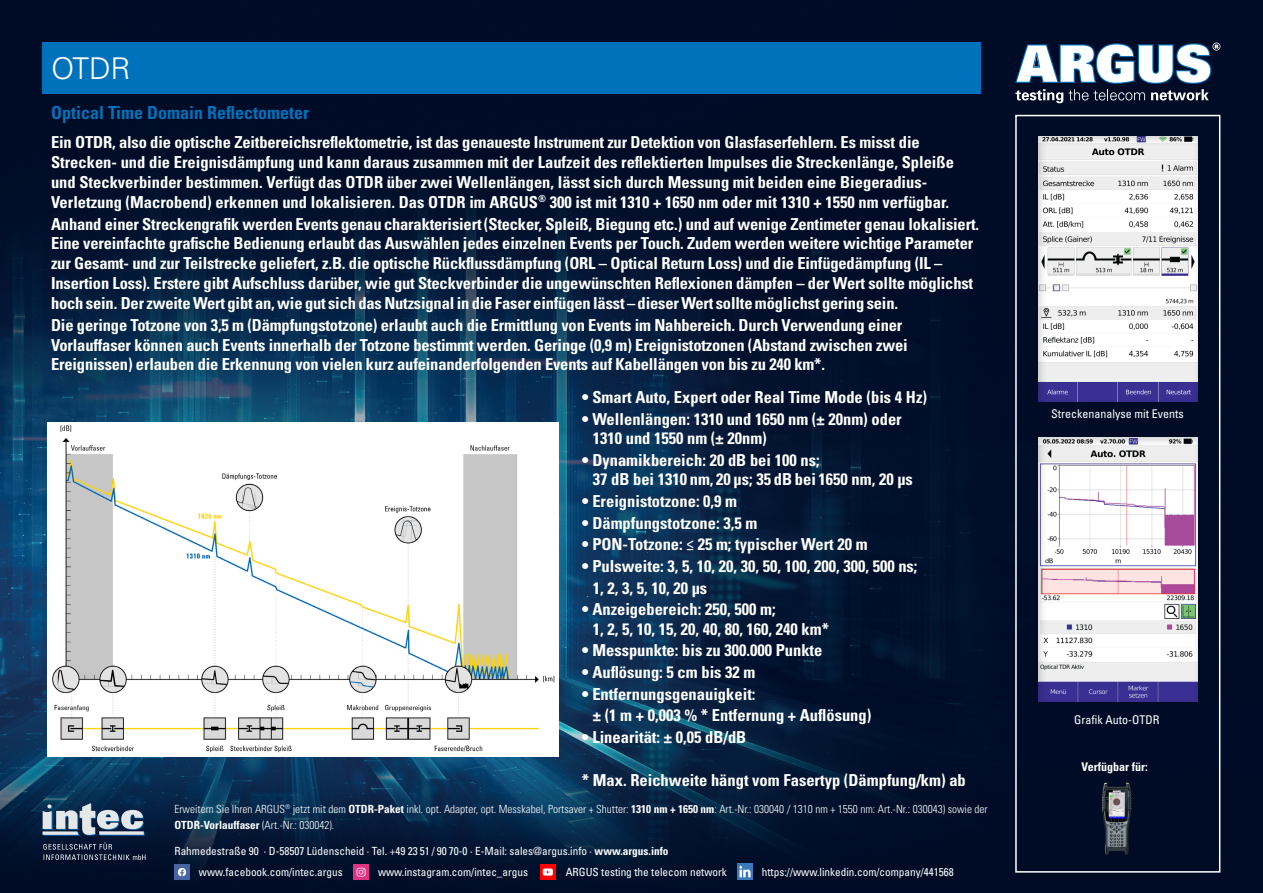
<style>
.page{position:relative;width:1263px;height:893px;background:#fff}
.page>*{position:absolute;margin:0;border:0;box-sizing:border-box;transform-origin:0 0}
.Absatzformat_1{font:300 30px "Univers LT Std";color:#fff}
.Beschr_Head{font:700 condensed 18px "Univers LT Std";color:#0072bc}
.Absatzformat_2{font:700 condensed 16.5px/19.8px "Univers LT Std";letter-spacing:-.01em;color:#fff}
.t1{font:condensed 12px "Univers LT Std";color:#fff}
.t2{font:700 condensed 12px "Univers LT Std";color:#fff}
.t3{font:condensed 11.25px "Univers LT Std";color:#fff}
.t4{font:300 condensed 11.25px/16.5px "Univers LT Std";color:#fff}
.s1{font-weight:700}
</style>
<div class="page">
<img style="left:0;top:0;width:1263px;height:701px">
<img style="left:0;top:701px;width:1263px;height:192px">
<div style="left:43px;top:43px;width:938px;height:51px;background:#0072bc"></div>
<div style="left:1015px;top:115px;width:205px;height:758px;border:2px solid #fff"></div>
<img style="left:1087px;top:780px;width:52px;height:77px">
<img style="left:174px;top:864px;width:16px;height:16px">
<img style="left:353px;top:864px;width:16px;height:16px">
<img style="left:540px;top:864px;width:16px;height:16px">
<img style="left:737px;top:864px;width:16px;height:15px">
<svg style="left:1015px;top:43px;width:205px;height:60px"></svg>
<svg style="left:43px;top:843px;width:102px;height:17px;background:#29374e"></svg>
<svg style="left:43px;top:803px;width:102px;height:33px;background:#748b9f"></svg>
<div style="left:1037px;top:129px;width:160px;height:264px;background:#000c26"></div>
<div style="left:1037px;top:411px;width:160px;height:263px;background:#000c26"></div>
<div style="left:1038px;top:136px;width:159px;height:271px;background:#231f20;opacity:.2"></div>
<div style="left:1038px;top:437px;width:159px;height:265px;background:#231f20;opacity:.2"></div>
<img style="left:48px;top:422px;width:511px;height:334px">
<p class="Absatzformat_1" style="left:51px;top:50px;width:81px">OTDR</p>
<p class="Beschr_Head" style="left:51px;top:102px;width:260px">Optical Time Domain Reflectometer</p>
<p class="Absatzformat_2" style="left:51px;top:132px;width:904px">Ein OTDR, also die optische Zeitbereichsreflektometrie, ist das genaueste Instrument zur Detektion von Glasfaserfehlern. Es misst die Strecken- und die Ereignisdämpfung und kann daraus zusammen mit der Laufzeit des reflektierten Impulses die Streckenlänge, Spleiße und Steckverbinder bestimmen. Verfügt das OTDR über zwei Wellenlängen, lässt sich durch Messung mit beiden eine Biegeradius-Verletzung (Macrobend) erkennen und lokalisieren. Das OTDR im ARGUS<sup>®</sup> 300 ist mit 1310 + 1650 nm oder mit 1310 + 1550 nm verfügbar.</p>
<p class="Absatzformat_2" style="left:51px;top:214px;width:929px">Anhand einer Streckengrafik werden Events genau charakterisiert (Stecker, Spleiß, Biegung etc.) und auf wenige Zentimeter genau lokalisiert.<br>Eine vereinfachte grafische Bedienung erlaubt das Auswählen jedes einzelnen Events per Touch. Zudem werden weitere wichtige Parameter zur Gesamt- und zur Teilstrecke geliefert, z.B. die optische Rückflussdämpfung (ORL – Optical Return Loss) und die Einfügedämpfung (IL – Insertion Loss). Erstere gibt Aufschluss darüber, wie gut Steckverbinder die ungewünschten Reflexionen dämpfen – der Wert sollte möglichst hoch sein. DerzweiteWert gibt an,wie gut sich dasNutzsignal in die Faser einfügen lässt – dieserWert solltemöglichst gering sein.</p>
<p class="Absatzformat_2" style="left:51px;top:315px;width:858px">Die geringe Totzone von 3,5 m (Dämpfungstotzone) erlaubt auch die Ermittlung von Events im Nahbereich. Durch Verwendung einer<br>Vorlauffaser können auch Events innerhalb der Totzone bestimmt werden. Geringe (0,9 m) Ereignistotzonen (Abstand zwischen zwei<br>Ereignissen) erlauben die Erkennung von vielen kurz aufeinanderfolgenden Events auf Kabellängen von bis zu 240 km*.</p>
<p class="Absatzformat_2" style="left:582px;top:387px;width:347px">• Smart Auto, Expert oder Real Time Mode (bis 4 Hz)</p>
<p class="Absatzformat_2" style="left:593px;top:409px;width:310px;text-indent:-11px">• Wellenlängen: 1310 und 1650 nm (± 20nm) oder<br>1310 und 1550 nm (± 20nm)</p>
<p class="Absatzformat_2" style="left:593px;top:450px;width:322px;text-indent:-11px">• Dynamikbereich: 20 dB bei 100 ns;<br>37 dB bei 1310 nm, 20 µs; 35 dB bei 1650 nm, 20 µs</p>
<p class="Absatzformat_2" style="left:582px;top:491px;width:157px">• Ereignistotzone: 0,9 m</p>
<p class="Absatzformat_2" style="left:582px;top:513px;width:177px">• Dämpfungstotzone: 3,5 m</p>
<p class="Absatzformat_2" style="left:582px;top:534px;width:287px">• PON-Totzone: ≤ 25 m; typischer Wert 20 m</p>
<p class="Absatzformat_2" style="left:582px;top:556px;width:337px">• Pulsweite: 3, 5, 10, 20, 30, 50, 100, 200, 300, 500 ns;</p>
<p class="Absatzformat_2" style="left:593px;top:578px;width:116px">1, 2, 3, 5, 10, 20 µs</p>
<p class="Absatzformat_2" style="left:593px;top:599px;width:238px;text-indent:-11px">• Anzeigebereich: 250, 500 m;<br>1, 2, 5, 10, 15, 20, 40, 80, 160, 240 km*</p>
<p class="Absatzformat_2" style="left:582px;top:640px;width:242px">• Messpunkte: bis zu 300.000 Punkte</p>
<p class="Absatzformat_2" style="left:582px;top:662px;width:175px">• Auflösung: 5 cm bis 32 m</p>
<p class="Absatzformat_2" style="left:582px;top:684px;width:175px">• Entfernungsgenauigkeit:</p>
<p class="Absatzformat_2" style="left:593px;top:705px;width:280px">± (1 m + 0,003 % * Entfernung + Auflösung)</p>
<p class="Absatzformat_2" style="left:582px;top:727px;width:166px">• Linearität: ± 0,05 dB/dB</p>
<p class="Absatzformat_2" style="left:582px;top:770px;width:386px">* Max. Reichweite hängt vom Fasertyp (Dämpfung/km) ab</p>
<p class="t4" style="left:174px;top:800px;width:815px">Erweitern Sie Ihren ARGUS<sup>®</sup> jetzt mit dem <span class="s1">OTDR-Paket</span> inkl. opt. Adapter, opt. Messkabel, Portsaver + Shutter: <span class="s1">1310 nm + 1650 nm</span>: Art.-Nr.: 030040 / 1310 nm + 1550 nm: Art.-Nr.: 030043) sowie der<br><span class="s1">OTDR-Vorlauffaser</span> (Art.-Nr.: 030042).</p>
<p class="t3" style="left:174px;top:844px;width:496px">Rahmedestraße 90 · D-58507 Lüdenscheid · Tel. +49 23 51 / 90 70-0 · E-Mail: sales@argus.info · <span class="s1">www.argus.info</span></p>
<p class="t3" style="left:199px;top:865px;width:145px">www.facebook.com/intec.argus</p>
<p class="t3" style="left:378px;top:865px;width:152px">www.instagram.com/intec_argus</p>
<p class="t3" style="left:566px;top:865px;width:163px">ARGUS testing the telecom network</p>
<p class="t3" style="left:762px;top:865px;width:194px">https://www.linkedin.com/company/441568</p>
<p class="t1" style="left:1051px;top:406px;width:134px">Streckenanalyse mit Events</p>
<p class="t1" style="left:1074px;top:712px;width:87px">Grafik Auto-OTDR</p>
<p class="t2" style="left:1081px;top:759px;width:68px">Verfügbar für:</p>
</div>
